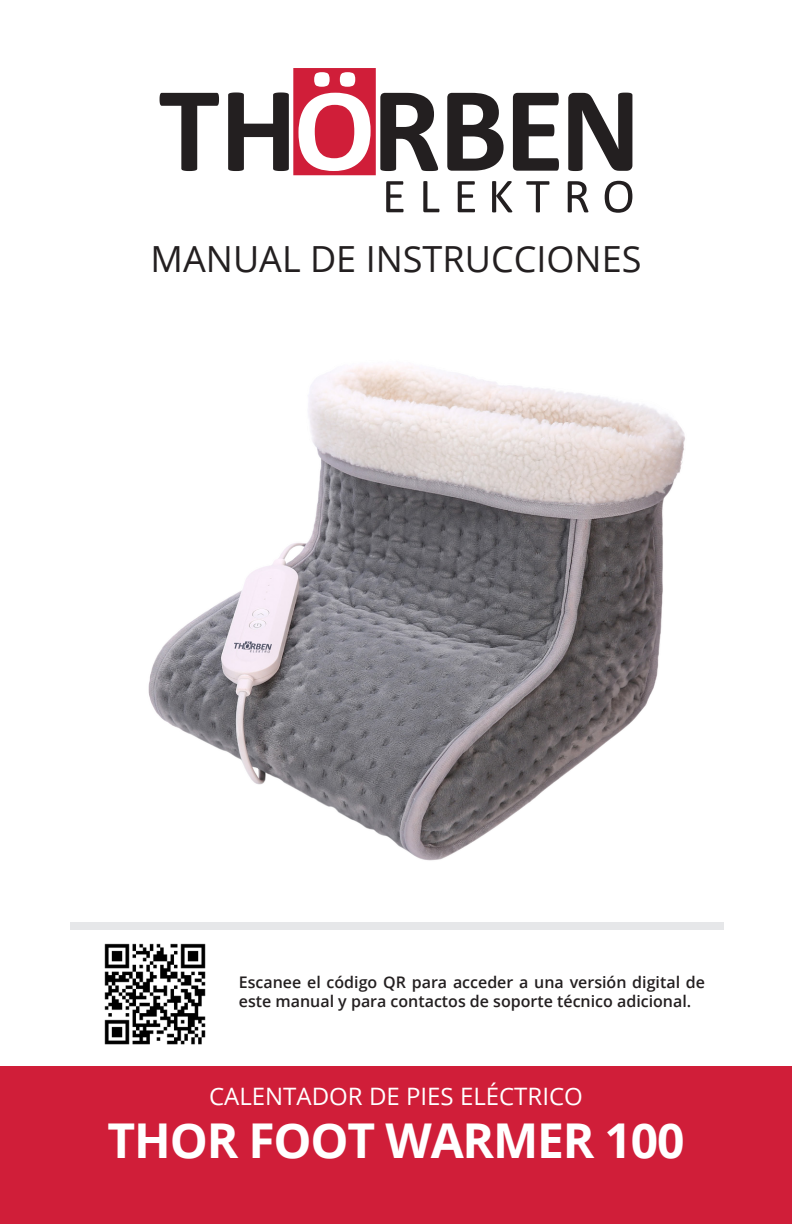
<style>
.page{position:relative;width:792px;height:1224px;background:#fff}
.page>*{position:absolute;margin:0;border:0;box-sizing:border-box;transform-origin:0 0}
.t1{font:700 48px "Open Sans";letter-spacing:-.025em;color:#fff}
.t2{font:36px "Open Sans";color:#231f20}
.t3{font:24px "Open Sans";color:#fff}
.t4{font:600 16px/19.2px "Open Sans";color:#231f20}
</style>
<div class="page">
<svg style="left:386px;top:181px;width:18px;height:31px"></svg>
<svg style="left:423px;top:181px;width:16px;height:31px"></svg>
<svg style="left:458px;top:181px;width:17px;height:31px"></svg>
<svg style="left:492px;top:181px;width:20px;height:31px"></svg>
<svg style="left:526px;top:181px;width:24px;height:31px"></svg>
<svg style="left:568px;top:181px;width:20px;height:31px"></svg>
<svg style="left:605px;top:181px;width:27px;height:32px"></svg>
<svg style="left:160px;top:93px;width:59px;height:78px"></svg>
<svg style="left:447px;top:93px;width:57px;height:78px"></svg>
<svg style="left:513px;top:93px;width:46px;height:78px"></svg>
<svg style="left:568px;top:93px;width:64px;height:78px"></svg>
<svg style="left:228px;top:68px;width:210px;height:107px"></svg>
<div style="left:0;top:1066px;width:792px;height:158px;background:#d01e39"></div>
<img style="left:70px;top:366px;width:654px;height:557px">
<img style="left:104px;top:943px;width:102px;height:102px">
<div style="left:70px;top:923px;width:654px;height:7px;background:#e6e7e9"></div>
<h2 class="t2" style="left:151px;top:235px;width:492px">MANUAL DE INSTRUCCIONES</h2>
<p class="t4" style="left:239px;top:972px;width:468px">Escanee el código QR para acceder a una versión digital de este manual y para contactos de soporte técnico adicional.</p>
<h3 class="t3" style="left:209px;top:1080px;width:375px">CALENTADOR DE PIES ELÉCTRICO</h3>
<h1 class="t1" style="left:108px;top:1107px;width:578px">THOR FOOT WARMER 100</h1>
</div>
